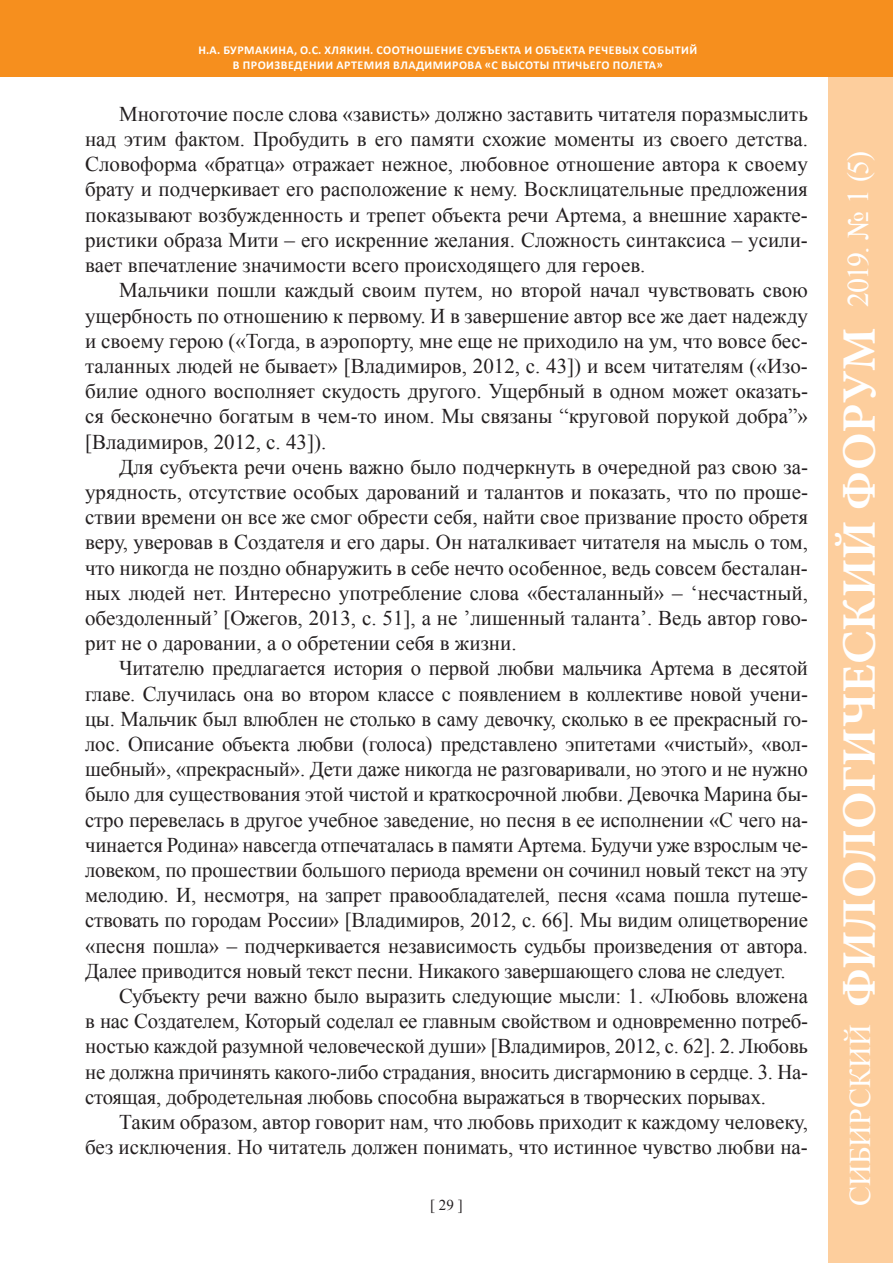
<style>
.page{position:relative;width:893px;height:1263px;background:#fff}
.page>*{position:absolute;margin:0;border:0;box-sizing:border-box;transform-origin:0 0}
.t1{font:700 48px "Minion Pro";color:#fff}
.t2{font:30px "Times New Roman";letter-spacing:-.005em;color:#fff}
.t3{font:21px/25.2px "Times New Roman";color:#231f20;text-align:justify}
.t4{font:15px "Times New Roman";color:#231f20}
.t5{font:700 12px "Calibri";letter-spacing:.04em;color:#fff}
</style>
<div class="page">
<div style="left:828px;top:0;width:65px;height:1263px;background:#fdce9d"></div>
<div style="left:0;top:0;width:893px;height:77px;background:#f68f1e"></div>
<p class="t5" style="left:198px;top:43px;width:81px">Н.А. Бурмакина</p>
<p class="t5" style="left:294px;top:43px;width:92px">, О.С. Хля кин. соотношение</p>
<p class="t5" style="left:466px;top:43px;width:138px">субъекта иобъектА речевых</p>
<p class="t5" style="left:642px;top:43px;width:32px">событи</p>
<p class="t5" style="left:689px;top:43px;width:9px">й</p>
<p class="t5" style="left:233px;top:57px;width:34px">вп роизведении</p>
<p class="t5" style="left:337px;top:57px;width:24px">артемия</p>
<p class="t5" style="left:393px;top:57px;width:10px">владими</p>
<p class="t5" style="left:452px;top:57px;width:16px">рова</p>
<p class="t5" style="left:485px;top:57px;width:26px">«с высоты</p>
<p class="t5" style="left:553px;top:57px;width:8px">птич</p>
<p class="t5" style="left:583px;top:57px;width:15px">ьего</p>
<p class="t5" style="left:613px;top:57px;width:9px">полета</p>
<p class="t5" style="left:656px;top:57px;width:8px">»</p>
<p class="t3" style="left:85px;top:101px;width:724px;text-indent:34px">Многоточие после слова «зависть» должно заставить читателя поразмыслить над этим фактом. Пробудить в его памяти схожие моменты из своего детства.<br>Словоформа «братца» отражает нежное, любовное отношение автора к своему брату и подчеркивает его расположение к нему. Восклицательные предложения показывают возбужденность и трепет объекта речи Артема, а внешние характе&shy;ристики образа Мити – его искренние желания. Сложность синтаксиса – усили&shy;вает впечатление значимости всего происходящего для героев.</p>
<p class="t3" style="left:85px;top:277px;width:724px;text-indent:34px">Мальчики пошли каждый своим путем, но второй начал чувствовать свою ущербность по отношению к первому. И в завершение автор все же дает надежду и своему герою («Тогда, в аэропорту, мне еще не приходило на ум, что вовсе бес&shy;таланных людей не бывает» [Владимиров, 2012, с. 43]) и всем читателям («Изо&shy;билие одного восполняет скудость другого. Ущербный в одном может оказать&shy;ся бесконечно богатым в чем-то ином. Мы связаны “круговой порукой добра”» [Владимиров, 2012, с. 43]).</p>
<p class="t3" style="left:85px;top:454px;width:724px;text-indent:34px">Для субъекта речи очень важно было подчеркнуть в очередной раз свою за&shy;урядность, отсутствие особых дарований и талантов и показать, что по проше&shy;ствии времени он все же смог обрести себя, найти свое призвание просто обретя веру, уверовав в Создателя и его дары. Он наталкивает читателя на мысль о том, что никогда не поздно обнаружить в себе нечто особенное, ведь совсем бесталан&shy;ных людей нет. Интересно употребление слова «бесталанный» – ‘несчастный, обездоленный’ [Ожегов, 2013, с. 51], а не ’лишенный таланта’. Ведь автор гово&shy;рит не о даровании, а о обретении себя в жизни.</p>
<p class="t3" style="left:85px;top:655px;width:724px;text-indent:34px">Читателю предлагается история о первой любви мальчика Артема в десятой главе. Случилась она во втором классе с появлением в коллективе новой учени&shy;цы. Мальчик был влюблен не столько в саму девочку, сколько в ее прекрасный го&shy;лос. Описание объекта любви (голоса) представлено эпитетами «чистый», «вол&shy;шебный», «прекрасный». Дети даже никогда не разговаривали, но этого и не нужно было для существования этой чистой и краткосрочной любви. Девочка Марина бы&shy;стро перевелась в другое учебное заведение, но песня в ее исполнении «С чего на&shy;чинается Родина» навсегда отпечаталась в памяти Артема. Будучи уже взрослым че&shy;ловеком, по прошествии большого периода времени он сочинил новый текст на эту мелодию. И, несмотря, на запрет правообладателей, песня «сама пошла путеше&shy;ствовать по городам России» [Владимиров, 2012, с. 66]. Мы видим олицетворение «песня пошла» – подчеркивается независимость судьбы произведения от автора.<br>Далее приводится новый текст песни. Никакого завершающего слова не следует.</p>
<p class="t3" style="left:85px;top:983px;width:724px;text-indent:34px">Субъекту речи важно было выразить следующие мысли: 1. «Любовь вложена в нас Создателем, Который соделал ее главным свойством и одновременно потреб&shy;ностью каждой разумной человеческой души» [Владимиров, 2012, с. 62]. 2. Любовь не должна причинять какого-либо страдания, вносить дисгармонию в сердце. 3. На&shy;стоящая, добродетельная любовь способна выражаться в творческих порывах.</p>
<p class="t3" style="left:85px;top:1109px;width:724px;text-align:right">Таким образом, автор говорит нам, что любовь приходит к каждому человеку,<br>без исключения. Но читатель должен понимать, что истинное чувство любви на-</p>
<p class="t4" style="left:430px;top:1194px;width:34px">[ 29 ]</p>
<h2 class="t2" style="left:838px;top:307px;width:158px;rotate:-90deg">2019. № 1 (5)</h2>
<h1 class="t1" style="left:831px;top:1007px;width:681px;rotate:-90deg">ФИЛОЛОГИЧЕСКИЙ ФОРУМ</h1>
<h2 class="t2" style="left:840px;top:1206px;width:183px;rotate:-90deg">СИБИРСКИЙ</h2>
</div>
